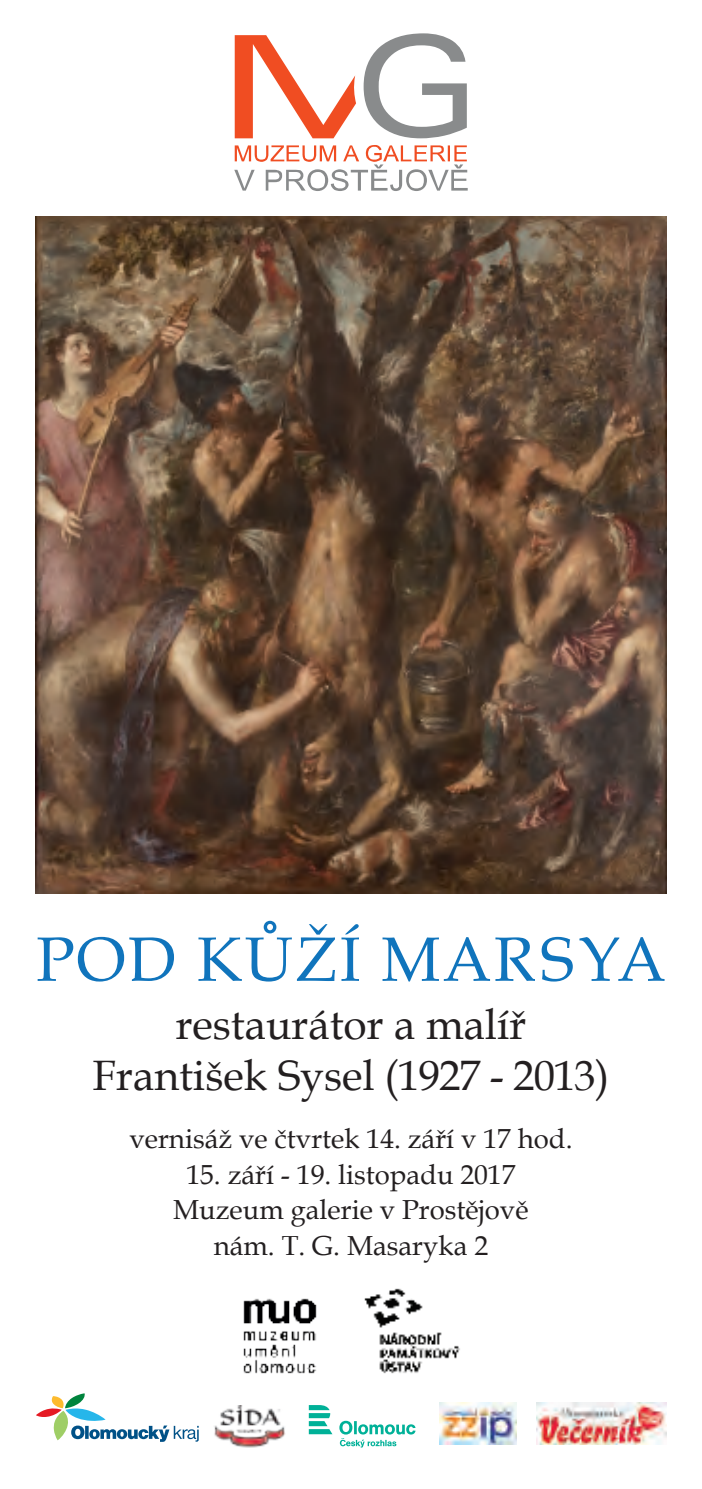
<style>
.page{position:relative;width:702px;height:1489px;background:#fff}
.page>*{position:absolute;margin:0;border:0;box-sizing:border-box;transform-origin:0 0}
.t1{font:62.5px "Book Antiqua";letter-spacing:.04em;color:#1074bc}
.t2{font:42.5px/51px "Book Antiqua";color:#231f20;text-align:center}
.t3{font:27.5px/35.5px "Book Antiqua";color:#231f20;text-align:center}
</style>
<div class="page">
<svg style="left:309px;top:1405px;width:23px;height:28px"></svg>
<svg style="left:339px;top:1420px;width:76px;height:27px"></svg>
<img style="left:440px;top:1402px;width:76px;height:41px">
<img style="left:536px;top:1402px;width:130px;height:42px">
<img style="left:214px;top:1405px;width:71px;height:41px">
<svg style="left:36px;top:1393px;width:163px;height:48px"></svg>
<svg style="left:363px;top:33px;width:104px;height:105px"></svg>
<svg style="left:235px;top:35px;width:121px;height:103px"></svg>
<svg style="left:234px;top:145px;width:233px;height:46px"></svg>
<img style="left:35px;top:216px;width:631px;height:677px">
<img style="left:364px;top:1288px;width:96px;height:86px">
<img style="left:243px;top:1298px;width:74px;height:76px">
<h1 class="t1" style="left:36px;top:915px;width:631px">POD KŮŽÍ MARSYA</h1>
<h2 class="t2" style="left:93px;top:998px;width:518px">restaurátor a malíř<br>František Sysel (1927 - 2013)</h2>
<p class="t3" style="left:129px;top:1120px;width:444px">vernisáž ve čtvrtek 14. září v 17 hod.</p>
<p class="t3" style="left:173px;top:1155px;width:357px">15. září - 19. listopadu 2017<br>Muzeum galerie v Prostějově nám. T. G. Masaryka 2</p>
</div>
